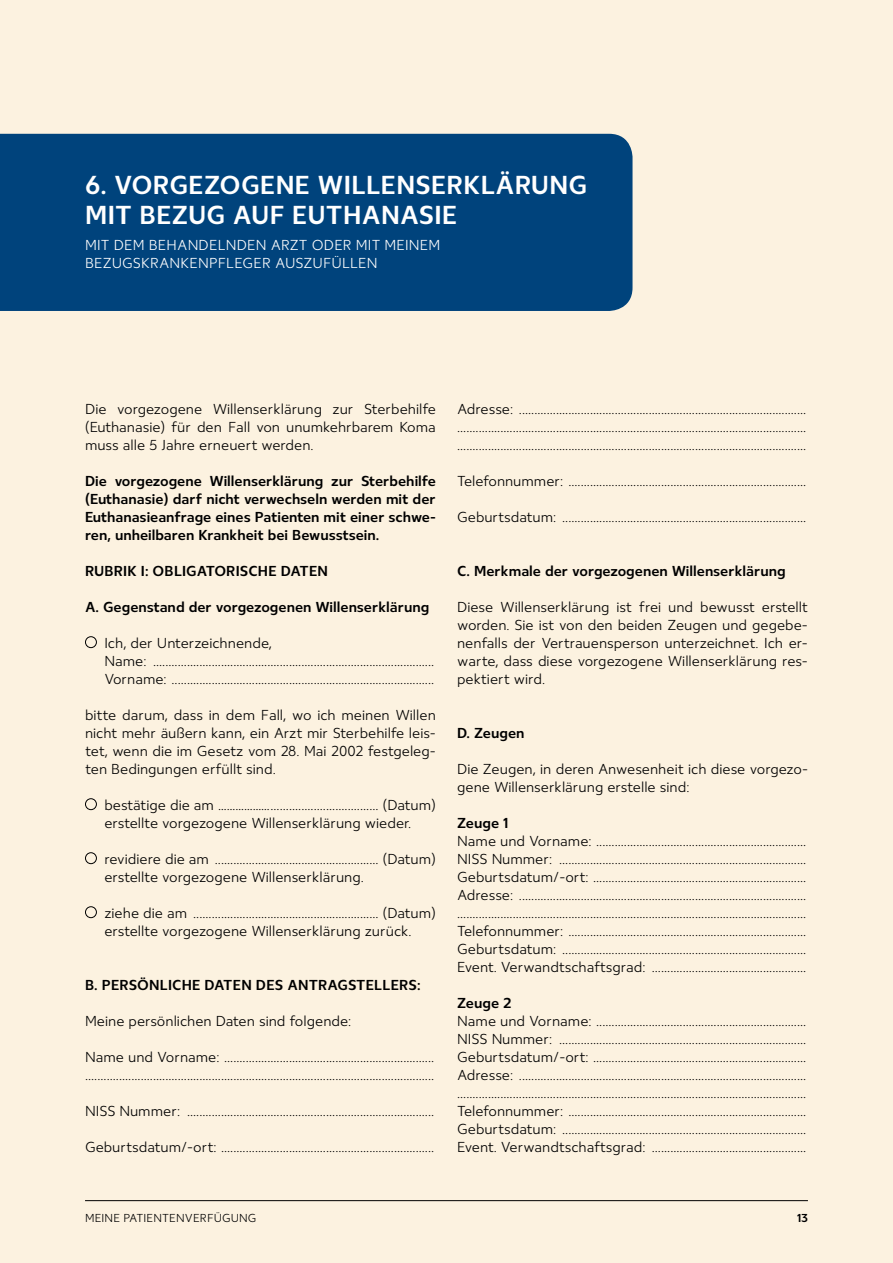
<style>
.page{position:relative;width:893px;height:1263px;background:#fcf2e0}
.page>*{position:absolute;margin:0;border:0;box-sizing:border-box;transform-origin:0 0}
.t1{font:700 27px/30px "Ostbe Sans";letter-spacing:.01em;color:#fff}
.t2{font:15px/18px "Ostbe Sans";color:#000;text-align:justify}
.t3{font:700 15px/18px "Ostbe Sans";color:#000;text-align:justify}
.t4{font:15px/18px "Ostbe Sans";letter-spacing:.01em;color:#fff}
.t5{font:12px "Ostbe Sans";letter-spacing:.01em;color:#000}
.t6{font:700 12px "Ostbe Sans";color:#000}
</style>
<div class="page">
<hr style="left:85px;top:1200px;width:723px;height:1px;background:#000">
<div style="left:0;top:134px;width:632px;height:177px;background:#00437c"></div>
<div style="left:85px;top:636px;width:12px;height:12px;border:1px solid #000;border-radius:50%"></div>
<div style="left:85px;top:798px;width:12px;height:12px;border:1px solid #000;border-radius:50%"></div>
<div style="left:85px;top:852px;width:12px;height:12px;border:1px solid #000;border-radius:50%"></div>
<div style="left:85px;top:906px;width:12px;height:12px;border:1px solid #000;border-radius:50%"></div>
<h1 class="t1" style="left:85px;top:172px;width:504px">6. VORGEZOGENE WILLENSERKLÄRUNG<br>MIT BEZUG AUF EUTHANASIE</h1>
<p class="t4" style="left:85px;top:237px;width:357px">MIT DEM BEHANDELNDEN ARZT ODER MIT MEINEM<br>BEZUGSKRANKENPFLEGER AUSZUFÜLLEN</p>
<p class="t2" style="left:85px;top:401px;width:352px">Die vorgezogene Willenserklärung zur Sterbehilfe (Euthanasie) für den Fall von unumkehrbarem Koma muss alle 5 Jahre erneuert werden.</p>
<p class="t3" style="left:85px;top:473px;width:352px">Die vorgezogene Willenserklärung zur Sterbehilfe (Euthanasie) darf nicht verwechseln werden mit der Euthanasieanfrage eines Patienten mit einer schwe&shy;ren, unheilbaren Krankheit bei Bewusstsein.</p>
<p class="t3" style="left:85px;top:563px;width:244px">RUBRIK I: OBLIGATORISCHE DATEN</p>
<p class="t3" style="left:85px;top:599px;width:346px">A. Gegenstand der vorgezogenen Willenserklärung</p>
<p class="t2" style="left:104px;top:635px;width:331px;text-align:left">Ich, der Unterzeichnende,<br>Name: ...........................................................................................<br>Vorname: .....................................................................................</p>
<p class="t2" style="left:85px;top:707px;width:352px">bitte darum, dass in dem Fall, wo ich meinen Willen nicht mehr äußern kann, ein Arzt mir Sterbehilfe leis&shy;tet, wenn die im Gesetz vom 28. Mai 2002 festgeleg&shy;ten Bedingungen erfüllt sind.</p>
<p class="t2" style="left:104px;top:797px;width:333px">bestätige die am ………………................................... (Datum) erstellte vorgezogene Willenserklärung wieder.</p>
<p class="t2" style="left:104px;top:851px;width:333px">revidiere die am ..................................................... (Datum) erstellte vorgezogene Willenserklärung.</p>
<p class="t2" style="left:104px;top:905px;width:333px">ziehe die am ............................................................ (Datum) erstellte vorgezogene Willenserklärung zurück.</p>
<p class="t3" style="left:85px;top:977px;width:337px">B. PERSÖNLICHE DATEN DES ANTRAGSTELLERS:</p>
<p class="t2" style="left:85px;top:1013px;width:268px">Meine persönlichen Daten sind folgende:</p>
<p class="t2" style="left:85px;top:1049px;width:351px">Name und Vorname: .................................................................... .................................................................................................................</p>
<p class="t2" style="left:85px;top:1103px;width:351px">NISS Nummer: ................................................................................</p>
<p class="t2" style="left:85px;top:1139px;width:351px">Geburtsdatum/-ort: .....................................................................</p>
<p class="t2" style="left:457px;top:401px;width:351px">Adresse: ............................................................................................. ................................................................................................................. .................................................................................................................</p>
<p class="t2" style="left:457px;top:473px;width:351px">Telefonnummer: .............................................................................</p>
<p class="t2" style="left:457px;top:509px;width:351px">Geburtsdatum: ...............................................................................</p>
<p class="t3" style="left:457px;top:563px;width:330px">C. Merkmale der vorgezogenen Willenserklärung</p>
<p class="t2" style="left:457px;top:599px;width:352px">Diese Willenserklärung ist frei und bewusst erstellt worden. Sie ist von den beiden Zeugen und gegebe&shy;nenfalls der Vertrauensperson unterzeichnet. Ich er&shy;warte, dass diese vorgezogene Willenserklärung res&shy;pektiert wird.</p>
<p class="t3" style="left:457px;top:725px;width:69px">D. Zeugen</p>
<p class="t2" style="left:457px;top:761px;width:352px">Die Zeugen, in deren Anwesenheit ich diese vorgezo&shy;gene Willenserklärung erstelle sind:</p>
<p class="t3" style="left:457px;top:815px;width:53px">Zeuge 1</p>
<p class="t2" style="left:457px;top:833px;width:351px">Name und Vorname: ....................................................................<br>NISS Nummer: ................................................................................<br>Geburtsdatum/-ort: .....................................................................<br>Adresse: ............................................................................................. .................................................................................................................<br>Telefonnummer: .............................................................................<br>Geburtsdatum: ...............................................................................<br>Event. Verwandtschaftsgrad: ..................................................</p>
<p class="t3" style="left:457px;top:995px;width:56px">Zeuge 2</p>
<p class="t2" style="left:457px;top:1013px;width:351px">Name und Vorname: ....................................................................<br>NISS Nummer: ................................................................................<br>Geburtsdatum/-ort: .....................................................................<br>Adresse: ............................................................................................. .................................................................................................................<br>Telefonnummer: .............................................................................<br>Geburtsdatum: ...............................................................................<br>Event. Verwandtschaftsgrad: ..................................................</p>
<p class="t5" style="left:85px;top:1212px;width:173px">MEINE PATIENTENVERFÜGUNG</p>
<p class="t6" style="left:797px;top:1211px;width:12px">13</p>
</div>
